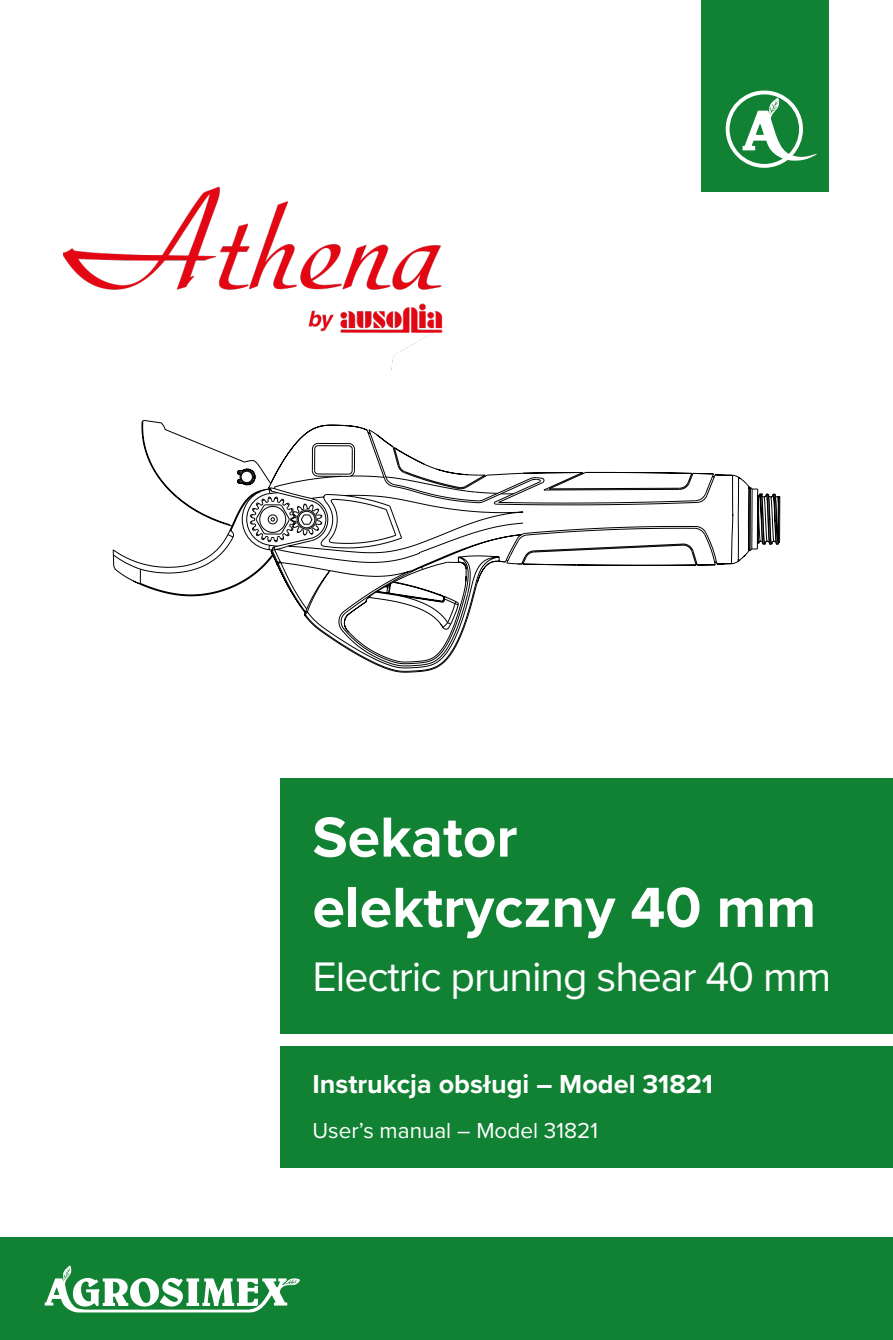
<style>
.page{position:relative;width:893px;height:1340px;background:#fff}
.page>*{position:absolute;margin:0;border:0;box-sizing:border-box;transform-origin:0 0}
.t1{font:700 58.5px/70.2px "Proxima Nova";color:#fff}
.t2{font:42.75px "Proxima Nova";letter-spacing:-.025em;color:#fff}
.t3{font:700 27px "Proxima Nova";color:#fff}
.t4{font:22.5px "Proxima Nova";color:#fff}
</style>
<div class="page">
<svg style="left:113px;top:420px;width:667px;height:177px"></svg>
<svg style="left:269px;top:474px;width:481px;height:198px"></svg>
<div style="left:702px;top:0;width:127px;height:191px;background:#118233"></div>
<svg style="left:726px;top:90px;width:91px;height:78px"></svg>
<div style="left:0;top:1237px;width:893px;height:102px;background:#118233"></div>
<svg style="left:45px;top:1265px;width:255px;height:47px"></svg>
<div style="left:281px;top:778px;width:612px;height:255px;background:#118233"></div>
<div style="left:281px;top:1046px;width:612px;height:121px;background:#118233"></div>
<img style="left:64px;top:186px;width:382px;height:184px">
<h1 class="t1" style="left:313px;top:800px;width:505px">Sekator elektryczny 40 mm</h1>
<h2 class="t2" style="left:313px;top:944px;width:520px">Electric pruning shear 40 mm</h2>
<p class="t3" style="left:313px;top:1064px;width:402px">Instrukcja obsługi – Model 31821</p>
<p class="t4" style="left:313px;top:1113px;width:287px">User’s manual – Model 31821</p>
</div>
